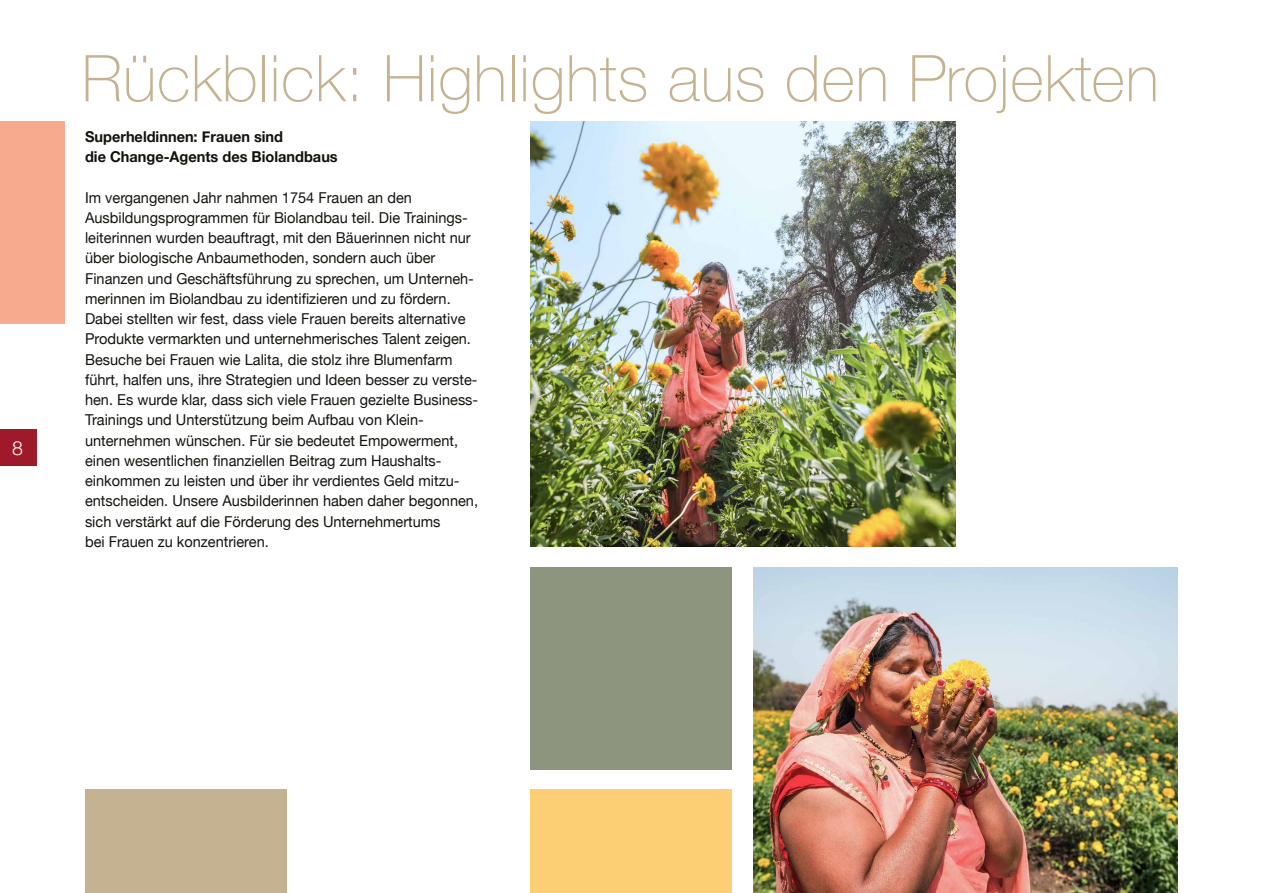
<style>
.page{position:relative;width:1263px;height:893px;background:#fff}
.page>*{position:absolute;margin:0;border:0;box-sizing:border-box;transform-origin:0 0}
.t1{font:100 64.5px "Helvetica Neue";letter-spacing:.01em;color:#c4b291}
.t2{font:300 19.5px "Helvetica Neue";color:#fff}
.t3{font:15px/20.2px "Helvetica Neue";color:#12120d}
.t4{font:700 15px/20.2px "Helvetica Neue";color:#12120d}
</style>
<div class="page">
<div style="left:0;top:430px;width:36px;height:36px;background:#9e1929"></div>
<div style="left:85px;top:790px;width:202px;height:103px;background:#c4b291"></div>
<div style="left:530px;top:790px;width:202px;height:103px;background:#fdcf74"></div>
<div style="left:0;top:122px;width:64px;height:202px;background:#f6ab8e"></div>
<img style="left:530px;top:122px;width:425px;height:425px">
<img style="left:753px;top:567px;width:425px;height:326px">
<div style="left:530px;top:567px;width:202px;height:203px;background:#8e957e"></div>
<h2 class="t2" style="left:12px;top:432px;width:12px">8</h2>
<h1 class="t1" style="left:82px;top:29px;width:1079px">Rückblick: Highlights aus den Projekten</h1>
<p class="t4" style="left:85px;top:127px;width:254px">Superheldinnen: Frauen sind<br>die Change-Agents des Biolandbaus</p>
<p class="t3" style="left:85px;top:188px;width:395px">Im vergangenen Jahr nahmen 1754 Frauen an den Ausbildungsprogrammen für Biolandbau teil. Die Trainings&shy;leiterinnen wurden beauftragt, mit den Bäuerinnen nicht nur über biologische Anbaumethoden, sondern auch über Finanzen und Geschäftsführung zu sprechen, um Unterneh&shy;merinnen im Biolandbau zu identifizieren und zu fördern.<br>Dabei stellten wir fest, dass viele Frauen bereits alternative Produkte vermarkten und unternehmerisches Talent zeigen.<br>Besuche bei Frauen wie Lalita, die stolz ihre Blumenfarm führt, halfen uns, ihre Strategien und Ideen besser zu verste&shy;hen. Es wurde klar, dass sich viele Frauen gezielte Business-Trainings und Unterstützung beim Aufbau von Klein&shy;unternehmen wünschen. Für sie bedeutet Empowerment, einen wesentlichen finanziellen Beitrag zum Haushalts&shy;einkommen zu leisten und über ihr verdientes Geld mitzu&shy;entscheiden. Unsere Ausbilderinnen haben daher begonnen, sich verstärkt auf die Förderung des Unternehmertums<br>bei Frauen zu konzentrieren.</p>
</div>
